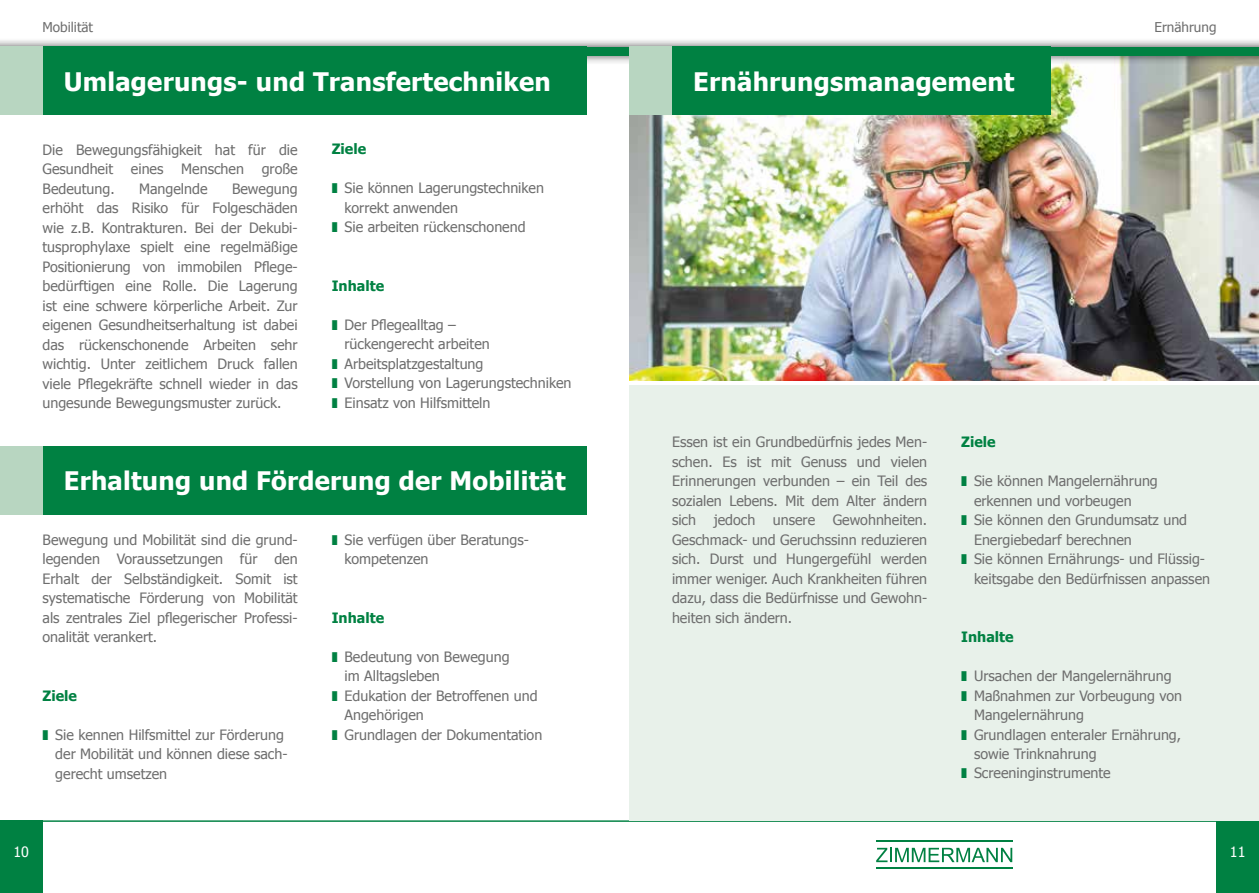
<style>
.page{position:relative;width:1259px;height:893px;background:#fff}
.page>*{position:absolute;margin:0;border:0;box-sizing:border-box;transform-origin:0 0}
.t1{font:700 25.5px "Tahoma";letter-spacing:.01em;color:#fff}
.t2{font:14.25px/19.5px "Tahoma";color:#6e6e6e;text-align:justify}
.t3{font:700 14.25px "Tahoma";color:#008142}
.t4{font:14.25px "Tahoma";color:#fff}
.t5{font:13.5px "Tahoma";color:#6e6e6e}
.s1{color:#008142}
</style>
<div class="page">
<img style="left:629px;top:64px;width:630px;height:316px">
<div style="left:0;top:38px;width:1259px;height:26px;background:#000;opacity:.75"></div>
<div style="left:0;top:47px;width:1259px;height:8px;background:#008142"></div>
<hr style="left:0;top:821px;width:1259px;height:1px;background:#008142">
<svg style="left:876px;top:848px;width:136px;height:14px"></svg>
<hr style="left:876px;top:840px;width:136px;height:2px;background:#008142">
<hr style="left:876px;top:867px;width:136px;height:2px;background:#008142">
<div style="left:0;top:821px;width:43px;height:72px;background:#008142"></div>
<div style="left:1216px;top:821px;width:43px;height:72px;background:#008142"></div>
<div style="left:43px;top:47px;width:544px;height:68px;background:#008142"></div>
<div style="left:0;top:47px;width:43px;height:68px;background:#b8d6c1"></div>
<div style="left:43px;top:446px;width:544px;height:68px;background:#008142"></div>
<div style="left:0;top:446px;width:43px;height:68px;background:#b8d6c1"></div>
<div style="left:629px;top:385px;width:630px;height:436px;background:#e8f1ea"></div>
<div style="left:629px;top:47px;width:43px;height:68px;background:#b8d6c1"></div>
<div style="left:672px;top:47px;width:378px;height:68px;background:#008142"></div>
<p class="t5" style="left:43px;top:18px;width:52px">Mobilität</p>
<h1 class="t1" style="left:64px;top:63px;width:488px">Umlagerungs- und Transfertechniken</h1>
<p class="t2" style="left:43px;top:139px;width:257px">Die Bewegungsfähigkeit hat für die Gesundheit eines Menschen große Bedeutung.</p>
<p class="t2" style="left:139px;top:178px;width:70px">Mangelnde</p>
<p class="t2" style="left:43px;top:178px;width:257px;text-indent:189px">Bewegung erhöht das Risiko für Folgeschäden wie z.B. Kontrakturen. Bei der Dekubi&shy;tusprophylaxe spielt eine regelmäßige Positionierung von immobilen Pflege&shy;bedürftigen eine Rolle. Die Lagerung ist eine schwere körperliche Arbeit. Zur eigenen Gesundheitserhaltung ist dabei das rückenschonende Arbeiten sehr wichtig. Unter zeitlichem Druck fallen viele Pflegekräfte schnell wieder in das ungesunde Bewegungsmuster zurück.</p>
<p class="t3" style="left:332px;top:139px;width:36px">Ziele</p>
<p class="t2" style="left:332px;top:178px;width:214px"><span class="s1">❚</span> Sie können Lagerungstechniken</p>
<p class="t2" style="left:344px;top:197px;width:115px">korrekt anwenden</p>
<p class="t2" style="left:332px;top:217px;width:195px"><span class="s1">❚</span> Sie arbeiten rückenschonend</p>
<p class="t3" style="left:332px;top:276px;width:54px">Inhalte</p>
<p class="t2" style="left:332px;top:314px;width:126px"><span class="s1">❚</span> Der Pflegealltag –</p>
<p class="t2" style="left:344px;top:334px;width:147px">rückengerecht arbeiten</p>
<p class="t2" style="left:332px;top:353px;width:153px"><span class="s1">❚</span> Arbeitsplatzgestaltung</p>
<p class="t2" style="left:332px;top:373px;width:241px"><span class="s1">❚</span> Vorstellung von Lagerungstechniken</p>
<p class="t2" style="left:332px;top:392px;width:160px"><span class="s1">❚</span> Einsatz von Hilfsmitteln</p>
<h1 class="t1" style="left:64px;top:463px;width:503px">Erhaltung und Förderung der Mobilität</h1>
<p class="t2" style="left:43px;top:529px;width:257px">Bewegung und Mobilität sind die grund&shy;legenden Voraussetzungen für den Erhalt der Selbständigkeit. Somit ist systematische Förderung von Mobilität als zentrales Ziel pflegerischer Professi&shy;onalität verankert.</p>
<p class="t3" style="left:43px;top:685px;width:36px">Ziele</p>
<p class="t2" style="left:55px;top:724px;width:234px;text-align:left;text-indent:-13px"><span class="s1">❚</span> Sie kennen Hilfsmittel zur Förderung der Mobilität und können diese sach&shy;gerecht umsetzen</p>
<p class="t2" style="left:344px;top:529px;width:185px;text-indent:-13px"><span class="s1">❚</span> Sie verfügen über Beratungs&shy;kompetenzen</p>
<p class="t3" style="left:332px;top:607px;width:54px">Inhalte</p>
<p class="t2" style="left:332px;top:646px;width:179px"><span class="s1">❚</span> Bedeutung von Bewegung</p>
<p class="t2" style="left:344px;top:665px;width:97px">im Alltagsleben</p>
<p class="t2" style="left:332px;top:685px;width:207px"><span class="s1">❚</span> Edukation der Betroffenen und</p>
<p class="t2" style="left:344px;top:704px;width:81px">Angehörigen</p>
<p class="t2" style="left:332px;top:724px;width:212px"><span class="s1">❚</span> Grundlagen der Dokumentation</p>
<h1 class="t1" style="left:693px;top:63px;width:323px">Ernährungsmanagement</h1>
<p class="t5" style="left:1154px;top:18px;width:63px">Ernährung</p>
<p class="t2" style="left:672px;top:431px;width:257px">Essen ist ein Grundbedürfnis jedes Men&shy;schen. Es ist mit Genuss und vielen Erinnerungen verbunden – ein Teil des sozialen Lebens. Mit dem Alter ändern sich jedoch unsere Gewohnheiten.<br>Geschmack- und Geruchssinn reduzieren sich. Durst und Hungergefühl werden immer weniger. Auch Krankheiten führen dazu, dass die Bedürfnisse und Gewohn&shy;heiten sich ändern.</p>
<p class="t3" style="left:961px;top:432px;width:36px">Ziele</p>
<p class="t2" style="left:961px;top:470px;width:198px"><span class="s1">❚</span> Sie können Mangelernährung</p>
<p class="t2" style="left:974px;top:490px;width:159px">erkennen und vorbeugen</p>
<p class="t2" style="left:961px;top:509px;width:227px"><span class="s1">❚</span> Sie können den Grundumsatz und</p>
<p class="t2" style="left:974px;top:529px;width:159px">Energiebedarf berechnen</p>
<p class="t2" style="left:961px;top:548px;width:245px"><span class="s1">❚</span> Sie können Ernährungs- und Flüssig-</p>
<p class="t2" style="left:974px;top:568px;width:238px">keitsgabe den Bedürfnissen anpassen</p>
<p class="t3" style="left:961px;top:627px;width:54px">Inhalte</p>
<p class="t2" style="left:961px;top:665px;width:212px"><span class="s1">❚</span> Ursachen der Mangelernährung</p>
<p class="t2" style="left:961px;top:685px;width:222px"><span class="s1">❚</span> Maßnahmen zur Vorbeugung von</p>
<p class="t2" style="left:974px;top:704px;width:111px">Mangelernährung</p>
<p class="t2" style="left:961px;top:724px;width:221px"><span class="s1">❚</span> Grundlagen enteraler Ernährung,</p>
<p class="t2" style="left:974px;top:743px;width:124px">sowie Trinknahrung</p>
<p class="t2" style="left:961px;top:763px;width:151px"><span class="s1">❚</span> Screeninginstrumente</p>
<p class="t4" style="left:13px;top:842px;width:17px">10</p>
<p class="t4" style="left:1230px;top:842px;width:17px">11</p>
</div>
